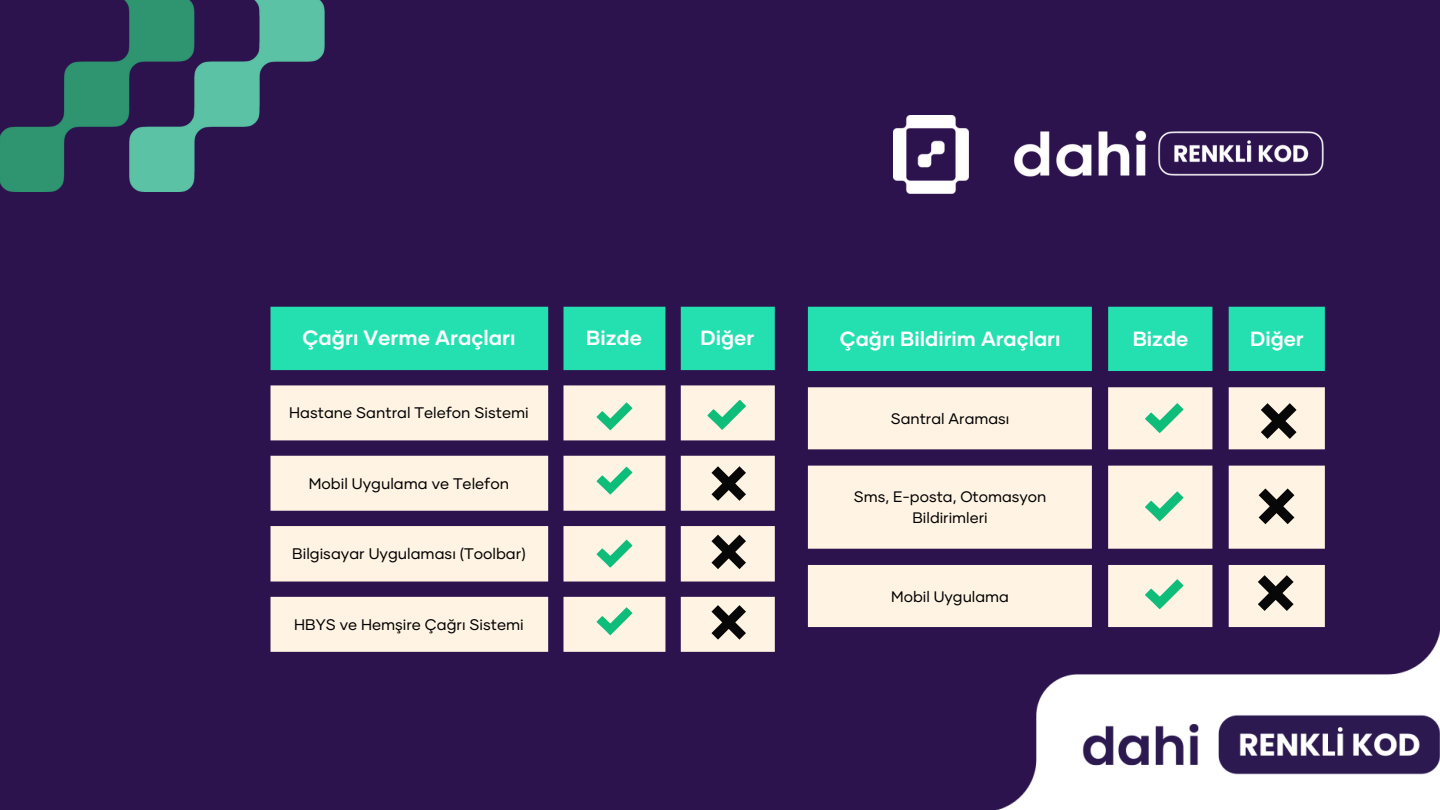
<style>
.page{position:relative;width:1440px;height:810px;background:#2d134e}
.page>*{position:absolute;margin:0;border:0;box-sizing:border-box;transform-origin:0 0}
.t1{font:700 20.7px "Gilmer";color:#fff}
.t2{font:700 20.5px "Gilmer";color:#fff}
.t3{font:15.3px "Gilmer";color:#000}
.t4{font:15.2px/21px "Gilmer";color:#000;text-align:center}
</style>
<div class="page">
<div style="left:271px;top:307px;width:504px;height:63px;background:#24e0b1"></div>
<svg style="left:271px;top:385px;width:504px;height:267px;fill:#fff4e3"></svg>
<svg style="left:597px;top:540px;width:35px;height:27px"></svg>
<svg style="left:597px;top:467px;width:35px;height:27px"></svg>
<svg style="left:597px;top:402px;width:35px;height:28px"></svg>
<svg style="left:597px;top:607px;width:35px;height:28px"></svg>
<svg style="left:711px;top:466px;width:35px;height:35px"></svg>
<svg style="left:711px;top:535px;width:35px;height:34px"></svg>
<svg style="left:711px;top:605px;width:35px;height:35px"></svg>
<svg style="left:707px;top:400px;width:39px;height:30px"></svg>
<div style="left:808px;top:307px;width:517px;height:64px;background:#24e0b1"></div>
<svg style="left:808px;top:387px;width:517px;height:240px;fill:#fff4e3"></svg>
<svg style="left:1145px;top:579px;width:38px;height:30px"></svg>
<svg style="left:1145px;top:491px;width:38px;height:30px"></svg>
<svg style="left:1145px;top:403px;width:38px;height:30px"></svg>
<svg style="left:1261px;top:403px;width:36px;height:36px"></svg>
<svg style="left:1259px;top:488px;width:35px;height:36px"></svg>
<svg style="left:1258px;top:575px;width:36px;height:36px"></svg>
<img style="left:1014px;top:130px;width:310px;height:47px">
<img style="left:894px;top:116px;width:74px;height:78px">
<img style="left:996px;top:631px;width:444px;height:179px">
<img style="left:0;top:0;width:325px;height:192px">
<p class="t1" style="left:302px;top:325px;width:215px">Çağrı Verme Araçları</p>
<p class="t2" style="left:586px;top:325px;width:57px">Bizde</p>
<p class="t2" style="left:701px;top:325px;width:55px">Diğer</p>
<p class="t3" style="left:289px;top:403px;width:239px">Hastane Santral Telefon Sistemi</p>
<p class="t3" style="left:309px;top:473px;width:202px">Mobil Uygulama ve Telefon</p>
<p class="t3" style="left:292px;top:544px;width:235px">Bilgisayar Uygulaması (Toolbar)</p>
<p class="t3" style="left:294px;top:614px;width:229px">HBYS ve Hemşire Çağrı Sistemi</p>
<p class="t2" style="left:840px;top:326px;width:222px">Çağrı Bildirim Araçları</p>
<p class="t2" style="left:1133px;top:326px;width:57px">Bizde</p>
<p class="t2" style="left:1250px;top:326px;width:55px">Diğer</p>
<p class="t4" style="left:891px;top:408px;width:120px">Santral Araması</p>
<p class="t4" style="left:854px;top:486px;width:194px">Sms, E-posta, Otomasyon<br>Bildirimleri</p>
<p class="t4" style="left:891px;top:585px;width:119px">Mobil Uygulama</p>
</div>
